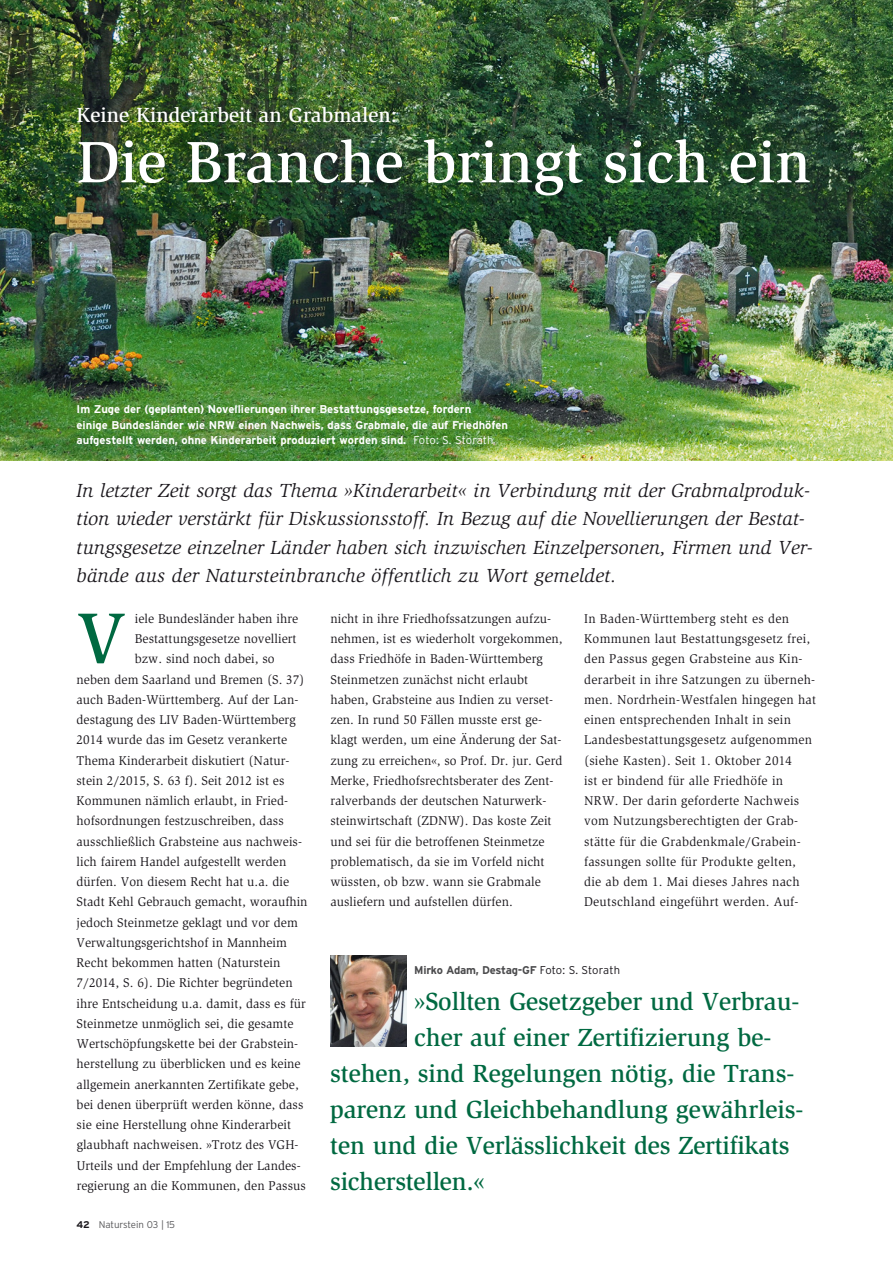
<style>
.page{position:relative;width:893px;height:1263px;background:#fff}
.page>*{position:absolute;margin:0;border:0;box-sizing:border-box;transform-origin:0 0}
.t1{font:500 74.1px "Slimbach Std";color:#006941}
.t2{font:500 60px "Slimbach Std";color:#fff}
.t3{font:500 25.5px "Slimbach Std";letter-spacing:-.005em;color:#006941}
.t4{font:500 21px "Slimbach Std";color:#fff}
.t5{font:italic 19.5px/28.5px "Slimbach Std";color:#1a171c}
.t6{font:13.05px/20.2px "Slimbach Std";letter-spacing:.005em;color:#1a171c}
.t7{font:700 11.25px/15.5px "Interstate";color:#fff}
.t8{font:700 11.25px "Interstate";letter-spacing:-.02em;color:#4b4b4d}
.t9{font:300 9.75px "Interstate";letter-spacing:-.005em;color:#58585a}
.s1{font-weight:300}
.s2{font-weight:700;color:#1a171c}
.s3{font-weight:300;color:#1a171c}
</style>
<div class="page">
<img style="left:0;top:0;width:893px;height:461px">
<img style="left:56px;top:99px;width:787px;height:132px">
<img style="left:330px;top:956px;width:77px;height:90px">
<h3 class="t4" style="left:77px;top:107px;width:322px">Keine Kinderarbeit an Grabmalen:</h3>
<h2 class="t2" style="left:77px;top:139px;width:736px">Die Branche bringt sich ein</h2>
<p class="t7" style="left:77px;top:403px;width:433px">Im Zuge der (geplanten) Novellierungen ihrer Bestattungsgesetze, fordern<br>einige Bundesländer wie NRW einen Nachweis, dass Grabmale, die auf Friedhöfen aufgestellt werden, ohne Kinderarbeit produziert worden sind. <span class="s1">Foto: S. Storath</span></p>
<p class="t5" style="left:77px;top:477px;width:737px">In letzter Zeit sorgt das Thema »Kinderarbeit« in Verbindung mit der Grabmalproduk&shy;tion wieder verstärkt für Diskussionsstoff. In Bezug auf die Novellierungen der Bestat - tungs gesetze einzelner Länder haben sich inzwischen Einzelpersonen, Firmen und Ver&shy;bände aus der Natur steinbranche öffentlich zu Wort gemeldet.</p>
<p class="t6" style="left:135px;top:609px;width:165px">iele Bundesländer haben ihre</p>
<p class="t6" style="left:135px;top:630px;width:163px">Bestattungsgesetze novelliert</p>
<p class="t6" style="left:135px;top:650px;width:141px">bzw. sind noch dabei, so</p>
<p class="t6" style="left:77px;top:670px;width:229px">neben dem Saarland und Bremen (S. 37)</p>
<p class="t6" style="left:77px;top:690px;width:223px">auch Baden-Württemberg. Auf der Lan-</p>
<p class="t6" style="left:77px;top:711px;width:221px">destagung des LIV Baden-Württemberg</p>
<p class="t6" style="left:77px;top:731px;width:212px">2014 wurde das im Gesetz verankerte</p>
<p class="t6" style="left:77px;top:751px;width:214px">Thema Kinderarbeit diskutiert (Natur-</p>
<p class="t6" style="left:77px;top:771px;width:209px">stein 2/2015, S. 63 f). Seit 2012 ist es</p>
<p class="t6" style="left:77px;top:792px;width:213px">Kommunen nämlich erlaubt, in Fried-</p>
<p class="t6" style="left:77px;top:812px;width:209px">hofsordnungen festzuschreiben, dass</p>
<p class="t6" style="left:77px;top:832px;width:227px">ausschließlich Grabsteine aus nachweis-</p>
<p class="t6" style="left:77px;top:852px;width:211px">lich fairem Handel aufgestellt werden</p>
<p class="t6" style="left:77px;top:873px;width:214px">dürfen. Von diesem Recht hat u.a. die</p>
<p class="t6" style="left:77px;top:893px;width:233px">Stadt Kehl Gebrauch gemacht, wo raufhin</p>
<p class="t6" style="left:77px;top:913px;width:223px">jedoch Steinmetze geklagt und vor dem</p>
<p class="t6" style="left:77px;top:933px;width:212px">Verwaltungsgerichtshof in Mannheim</p>
<p class="t6" style="left:77px;top:954px;width:205px">Recht bekommen hatten (Naturstein</p>
<p class="t6" style="left:77px;top:974px;width:218px">7/2014, S. 6). Die Richter begründeten</p>
<p class="t6" style="left:77px;top:994px;width:231px">ihre Entscheidung u.a. damit, dass es für</p>
<p class="t6" style="left:77px;top:1014px;width:218px">Steinmetze unmöglich sei, die gesamte</p>
<p class="t6" style="left:77px;top:1035px;width:223px">Wertschöpfungskette bei der Grabstein-</p>
<p class="t6" style="left:77px;top:1055px;width:226px">herstellung zu überblicken und es keine</p>
<p class="t6" style="left:77px;top:1075px;width:224px">allgemein anerkannten Zertifikate gebe,</p>
<p class="t6" style="left:77px;top:1095px;width:228px">bei denen überprüft werden könne, dass</p>
<p class="t6" style="left:77px;top:1116px;width:216px">sie eine Herstellung ohne Kinderarbeit</p>
<p class="t6" style="left:77px;top:1136px;width:223px">glaubhaft nachweisen. »Trotz des VGH-</p>
<p class="t6" style="left:77px;top:1156px;width:226px">Urteils und der Empfehlung der Landes-</p>
<p class="t6" style="left:77px;top:1176px;width:231px">regierung an die Kommunen, den Passus</p>
<h1 class="t1" style="left:77px;top:610px;width:51px">V</h1>
<p class="t9" style="left:77px;top:1221px;width:100px"><span class="s2">42</span> Naturstein 03 | 15</p>
<p class="t6" style="left:330px;top:609px;width:234px">nicht in ihre Friedhofssatzungen aufzu&shy;nehmen, ist es wiederholt vorgekommen, dass Friedhöfe in Baden-Württemberg Steinmetzen zunächst nicht erlaubt haben, Grabsteine aus Indien zu verset&shy;zen. In rund 50 Fällen musste erst ge - klagt werden, um eine Änderung der Sat&shy;zung zu erreichen«, so Prof. Dr. jur. Gerd Merke, Friedhofsrechtsberater des Zent - ralverbands der deutschen Naturwerk&shy;steinwirtschaft (ZDNW). Das koste Zeit und sei für die betroffenen Steinmetze problematisch, da sie im Vorfeld nicht wüssten, ob bzw. wann sie Grabmale ausliefern und aufstellen dürfen.</p>
<p class="t6" style="left:584px;top:609px;width:233px">In Baden-Württemberg steht es den Kommunen laut Bestattungsgesetz frei, den Passus gegen Grabsteine aus Kin&shy;derarbeit in ihre Satzungen zu überneh&shy;men. Nord rhein-Westfalen hingegen hat einen entsprechenden Inhalt in sein Landes bestattungsgesetz aufgenommen (siehe Kasten). Seit 1. Ok tober 2014<br>ist er bindend für alle Friedhöfe in NRW. Der darin geforderte Nachweis vom Nutzungsberechtigten der Grab&shy;stätte für die Grabdenkmale/Grabein&shy;fassungen sollte für Produkte gelten, die ab dem 1. Mai dieses Jahres nach Deutschland eingeführt werden. Auf-</p>
<p class="t8" style="left:414px;top:966px;width:207px">Mirko Adam, Des tag-GF <span class="s3">Foto: S. Storath</span></p>
<h3 class="t3" style="left:414px;top:992px;width:387px">»Sollten Gesetzgeber und Verbrau-</h3>
<h3 class="t3" style="left:414px;top:1028px;width:359px">cher auf einer Zertifizierung be -</h3>
<h3 class="t3" style="left:330px;top:1064px;width:466px">stehen, sind Regelungen nötig, die Trans-</h3>
<h3 class="t3" style="left:330px;top:1100px;width:475px">parenz und Gleichbehandlung gewährleis -</h3>
<h3 class="t3" style="left:330px;top:1136px;width:461px">ten und die Verlässlichkeit des Zertifikats</h3>
<h3 class="t3" style="left:330px;top:1172px;width:156px">sicherstellen.«</h3>
</div>
